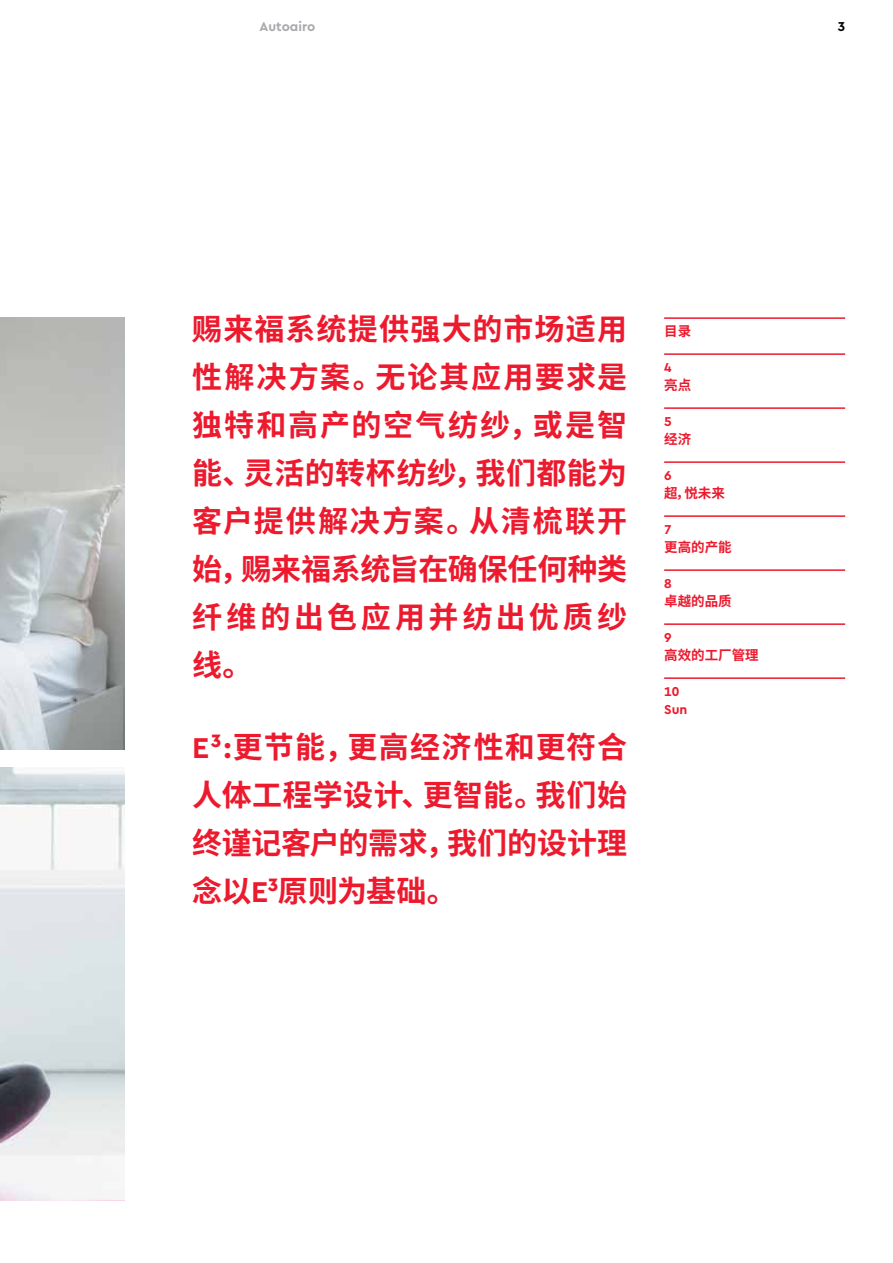
<style>
.page{position:relative;width:893px;height:1263px;background:#fff}
.page>*{position:absolute;margin:0;border:0;box-sizing:border-box;transform-origin:0 0}
.t1{font:700 30px/48px "Noto Sans CJ Ksc";letter-spacing:.015em;color:#ed1a2e;text-align:justify}
.t2{font:700 13.5px "Noto Sans CJ Ksc";color:#ed1a2e}
.t3{font:700 13.5px/18px "Saurer";color:#ed1a2e}
.t4{font:700 13.5px "Saurer";color:#a7a9ac}
.t5{font:700 13.5px "Saurer";color:#000}
.s1{font-family:"Saurer"}
</style>
<div class="page">
<img style="left:0;top:318px;width:125px;height:432px">
<img style="left:0;top:768px;width:125px;height:432px">
<hr style="left:664px;top:317px;width:181px;height:2px;background:#ed1a2e">
<hr style="left:664px;top:353px;width:181px;height:2px;background:#ed1a2e">
<hr style="left:664px;top:407px;width:181px;height:2px;background:#ed1a2e">
<hr style="left:664px;top:461px;width:181px;height:2px;background:#ed1a2e">
<hr style="left:664px;top:515px;width:181px;height:2px;background:#ed1a2e">
<hr style="left:664px;top:569px;width:181px;height:2px;background:#ed1a2e">
<hr style="left:664px;top:623px;width:181px;height:2px;background:#ed1a2e">
<hr style="left:664px;top:677px;width:181px;height:2px;background:#ed1a2e">
<p class="t4" style="left:260px;top:18px;width:57px">Autoairo</p>
<p class="t5" style="left:838px;top:18px;width:9px">3</p>
<p class="t1" style="left:192px;top:306px;width:436px">赐来福系统提供强大的市场适用性解决方案。无论其应用要求是独特和高产的空气纺纱，或是智能、灵活的转杯纺纱，我们都能为客户提供解决方案。从清梳联开始，赐来福系统旨在确保任何种类纤维的出色应用并纺出优质纱线。</p>
<p class="t1" style="left:192px;top:724px;width:436px"><span class="s1">E³:</span>更节能，更高经济性和更符合人体工程学设计、更智能。我们始终谨记客户的需求，我们的设计理念以<span class="s1">E³</span>原则为基础。</p>
<p class="t2" style="left:664px;top:323px;width:28px">目录</p>
<p class="t3" style="left:664px;top:358px;width:9px">4</p>
<p class="t2" style="left:664px;top:377px;width:28px">亮点</p>
<p class="t3" style="left:664px;top:412px;width:9px">5</p>
<p class="t2" style="left:664px;top:431px;width:28px">经济</p>
<p class="t3" style="left:664px;top:466px;width:9px">6</p>
<p class="t2" style="left:664px;top:485px;width:62px">超，悦未来</p>
<p class="t3" style="left:664px;top:520px;width:9px">7</p>
<p class="t2" style="left:664px;top:539px;width:69px">更高的产能</p>
<p class="t3" style="left:664px;top:574px;width:9px">8</p>
<p class="t2" style="left:664px;top:593px;width:69px">卓越的品质</p>
<p class="t3" style="left:664px;top:628px;width:9px">9</p>
<p class="t2" style="left:664px;top:647px;width:96px">高效的工厂管理</p>
<p class="t3" style="left:664px;top:682px;width:25px">10<br>Sun</p>
</div>
